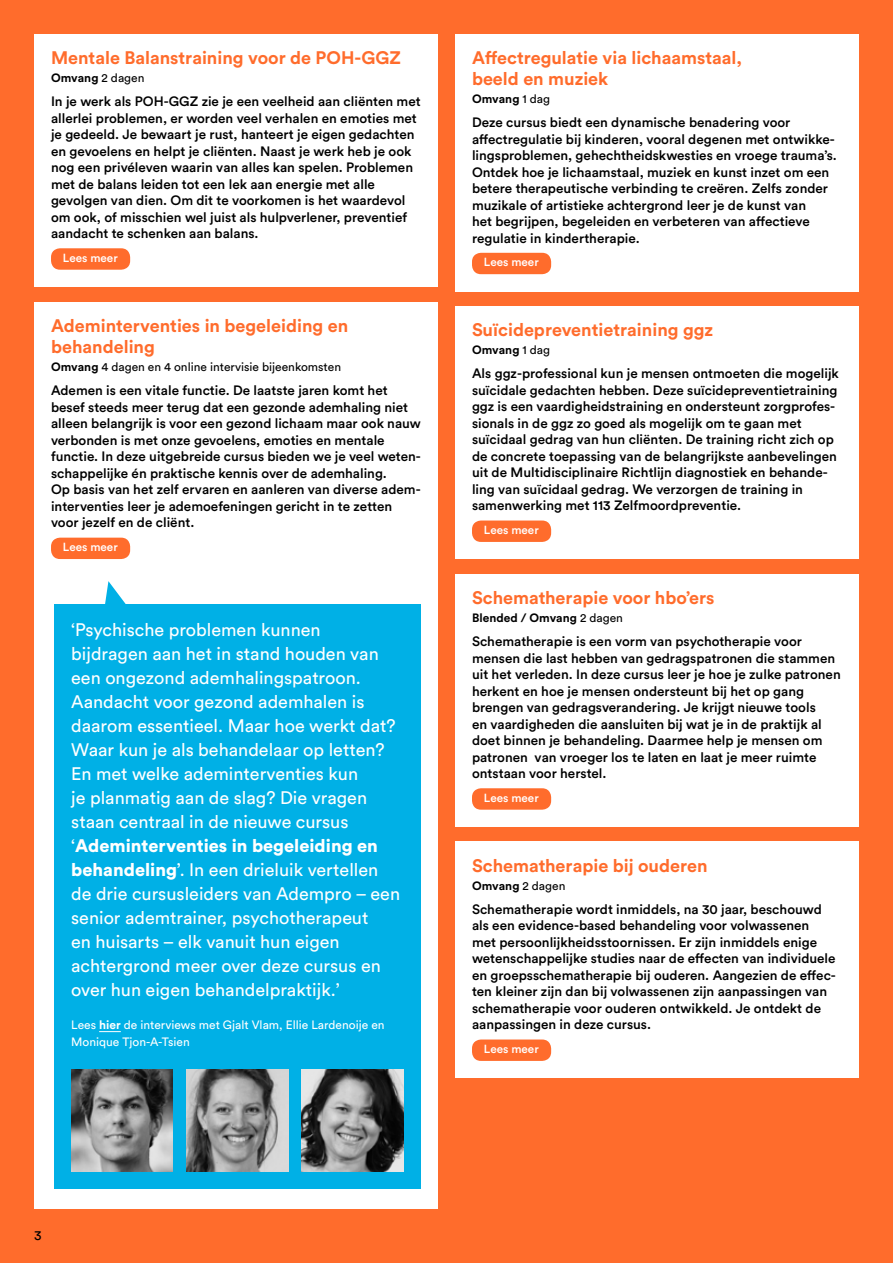
<style>
.page{position:relative;width:893px;height:1263px;background:#ff6c2c}
.page>*{position:absolute;margin:0;border:0;box-sizing:border-box;transform-origin:0 0}
.t1{font:18px/24px "Circular Pro";color:#fff}
.t2{font:700 18px/21px "Circular Pro";color:#ff6c2c}
.t3{font:500 13.5px/16.5px "Circular Pro";color:#000}
.t4{font:13.5px "Circular Pro";color:#000}
.t5{font:12px/16.5px "Circular Pro";color:#fff}
.t6{font:700 12px "Circular Pro";color:#000}
.t7{font:12px "Circular Pro";color:#000}
.t8{font:500 11.7px "Circular Pro";color:#fff}
.s1{font-weight:400}
.s2{font-weight:700}
.s3{font-weight:900}
</style>
<div class="page">
<div style="left:34px;top:34px;width:404px;height:253px;background:#fff"></div>
<div style="left:51px;top:248px;width:79px;height:22px;background:#ff6c2c;border-radius:9px"></div>
<div style="left:455px;top:34px;width:404px;height:257px;background:#fff"></div>
<div style="left:472px;top:253px;width:79px;height:21px;background:#ff6c2c;border-radius:9px"></div>
<div style="left:455px;top:306px;width:404px;height:253px;background:#fff"></div>
<div style="left:472px;top:520px;width:79px;height:22px;background:#ff6c2c;border-radius:9px"></div>
<div style="left:455px;top:574px;width:404px;height:253px;background:#fff"></div>
<div style="left:472px;top:788px;width:79px;height:22px;background:#ff6c2c;border-radius:9px"></div>
<div style="left:455px;top:842px;width:404px;height:236px;background:#fff"></div>
<div style="left:472px;top:1039px;width:79px;height:22px;background:#ff6c2c;border-radius:9px"></div>
<div style="left:34px;top:302px;width:404px;height:906px;background:#fff"></div>
<div style="left:51px;top:538px;width:79px;height:21px;background:#ff6c2c;border-radius:9px"></div>
<svg style="left:105px;top:581px;width:22px;height:24px"></svg>
<div style="left:54px;top:605px;width:367px;height:584px;background:#00b0e6"></div>
<svg style="left:99px;top:1031px;width:22px;height:1px"></svg>
<img style="left:71px;top:1070px;width:102px;height:101px">
<img style="left:187px;top:1070px;width:101px;height:101px">
<img style="left:302px;top:1070px;width:101px;height:101px">
<h1 class="t2" style="left:51px;top:47px;width:351px">Mentale Balanstraining voor de POH-GGZ</h1>
<p class="t6" style="left:51px;top:70px;width:95px">Omvang <span class="s1">2 dagen</span></p>
<p class="t3" style="left:51px;top:92px;width:371px">In je werk als POH-GGZ zie je een veelheid aan cliënten met allerlei problemen, er worden veel verhalen en emoties met je gedeeld. Je bewaart je rust, hanteert je eigen gedachten en gevoelens en helpt je cliënten. Naast je werk heb je ook nog een privéleven waarin van alles kan spelen. Problemen met de balans leiden tot een lek aan energie met alle gevolgen van dien. Om dit te voorkomen is het waardevol om ook, of misschien wel juist als hulpverlener, preventief aandacht te schenken aan balans.</p>
<p class="t8" style="left:63px;top:250px;width:56px">Lees meer</p>
<h1 class="t2" style="left:51px;top:314px;width:299px;line-height:21.6px">Ademinterventies in begeleiding en behandeling</h1>
<p class="t7" style="left:51px;top:359px;width:292px"><span class="s2">Omvang</span> 4 dagen en 4 online intervisie bijeenkomsten</p>
<p class="t3" style="left:51px;top:382px;width:371px">Ademen is een vitale functie. De laatste jaren komt het besef steeds meer terug dat een gezonde ademhaling niet alleen belangrijk is voor een gezond lichaam maar ook nauw verbonden is met onze gevoelens, emoties en mentale functie. In deze uitgebreide cursus bieden we je veel weten&shy;schappelijke én praktische kennis over de ademhaling.<br>Op basis van het zelf ervaren en aanleren van diverse adem&shy;interventies leer je ademoefeningen gericht in te zetten voor jezelf en de cliënt.</p>
<p class="t8" style="left:63px;top:539px;width:56px">Lees meer</p>
<p class="t1" style="left:71px;top:617px;width:330px">‘Psychische problemen kunnen bijdragen aan het in stand houden van een ongezond ademhalingspatroon.<br>Aandacht voor gezond ademhalen is daarom essentieel. Maar hoe werkt dat?<br>Waar kun je als behandelaar op letten?<br>En met welke ademinterventies kun<br>je planmatig aan de slag? Die vragen staan centraal in de nieuwe cursus ‘<span class="s3">Ademinterventies in begeleiding en behandeling</span>’. In een drieluik vertellen de drie cursusleiders van Adempro – een senior ademtrainer, psychotherapeut<br>en huisarts – elk vanuit hun eigen achtergrond meer over deze cursus en over hun eigen behandelpraktijk.’</p>
<p class="t5" style="left:71px;top:1016px;width:315px">Lees <span class="s2">hier</span> de interviews met Gjalt Vlam, Ellie Lardenoije en<br>Monique Tjon-A-Tsien</p>
<h1 class="t2" style="left:472px;top:47px;width:271px">Affectregulatie via lichaamstaal, beeld en muziek</h1>
<p class="t6" style="left:472px;top:91px;width:80px">Omvang <span class="s1">1 dag</span></p>
<p class="t3" style="left:472px;top:113px;width:366px">Deze cursus biedt een dynamische benadering voor affectregulatie bij kinderen, vooral degenen met ontwikke&shy;lingsproblemen, gehechtheidskwesties en vroege trauma’s.<br>Ontdek hoe je lichaamstaal, muziek en kunst inzet om een betere therapeutische verbinding te creëren. Zelfs zonder muzikale of artistieke achtergrond leer je de kunst van<br>het begrijpen, begeleiden en verbeteren van affectieve regulatie in kindertherapie.</p>
<p class="t8" style="left:484px;top:254px;width:56px">Lees meer</p>
<h1 class="t2" style="left:472px;top:319px;width:243px">Suïcidepreventietraining ggz</h1>
<p class="t6" style="left:472px;top:342px;width:80px">Omvang <span class="s1">1 dag</span></p>
<p class="t3" style="left:472px;top:365px;width:368px">Als ggz-professional kun je mensen ontmoeten die mogelijk suïcidale gedachten hebben. Deze suïcidepreventietraining ggz is een vaardigheidstraining en ondersteunt zorgprofes&shy;sionals in de ggz zo goed als mogelijk om te gaan met suïcidaal gedrag van hun cliënten. De training richt zich op de concrete toepassing van de belangrijkste aanbevelingen uit de Multidisciplinaire Richtlijn diagnostiek en behande&shy;ling van suïcidaal gedrag. We verzorgen de training in samenwerking met 113 Zelfmoordpreventie.</p>
<p class="t8" style="left:484px;top:522px;width:56px">Lees meer</p>
<h1 class="t2" style="left:472px;top:586px;width:244px">Schematherapie voor hbo’ers</h1>
<p class="t6" style="left:472px;top:610px;width:152px">Blended / Omvang <span class="s1">2 dagen</span></p>
<p class="t3" style="left:472px;top:632px;width:370px">Schematherapie is een vorm van psychotherapie voor mensen die last hebben van gedragspatronen die stammen uit het verleden. In deze cursus leer je hoe je zulke patronen herkent en hoe je mensen ondersteunt bij het op gang brengen van gedragsverandering. Je krijgt nieuwe tools<br>en vaardigheden die aansluiten bij wat je in de praktijk al doet binnen je behandeling. Daarmee help je mensen om patronen van vroeger los te laten en laat je meer ruimte ontstaan voor herstel.</p>
<p class="t8" style="left:484px;top:790px;width:56px">Lees meer</p>
<h1 class="t2" style="left:472px;top:854px;width:237px">Schematherapie bij ouderen</h1>
<p class="t6" style="left:472px;top:877px;width:95px">Omvang <span class="s1">2 dagen</span></p>
<p class="t3" style="left:472px;top:900px;width:365px">Schematherapie wordt inmiddels, na 30 jaar, beschouwd als een evidence-based behandeling voor volwassenen met persoonlijkheidsstoornissen. Er zijn inmiddels enige wetenschappelijke studies naar de effecten van individuele en groepsschematherapie bij ouderen. Aangezien de effec&shy;ten kleiner zijn dan bij volwassenen zijn aanpassingen van schematherapie voor ouderen ontwikkeld. Je ontdekt de aanpassingen in deze cursus.</p>
<p class="t8" style="left:484px;top:1041px;width:56px">Lees meer</p>
<p class="t4" style="left:34px;top:1226px;width:9px">3</p>
</div>
